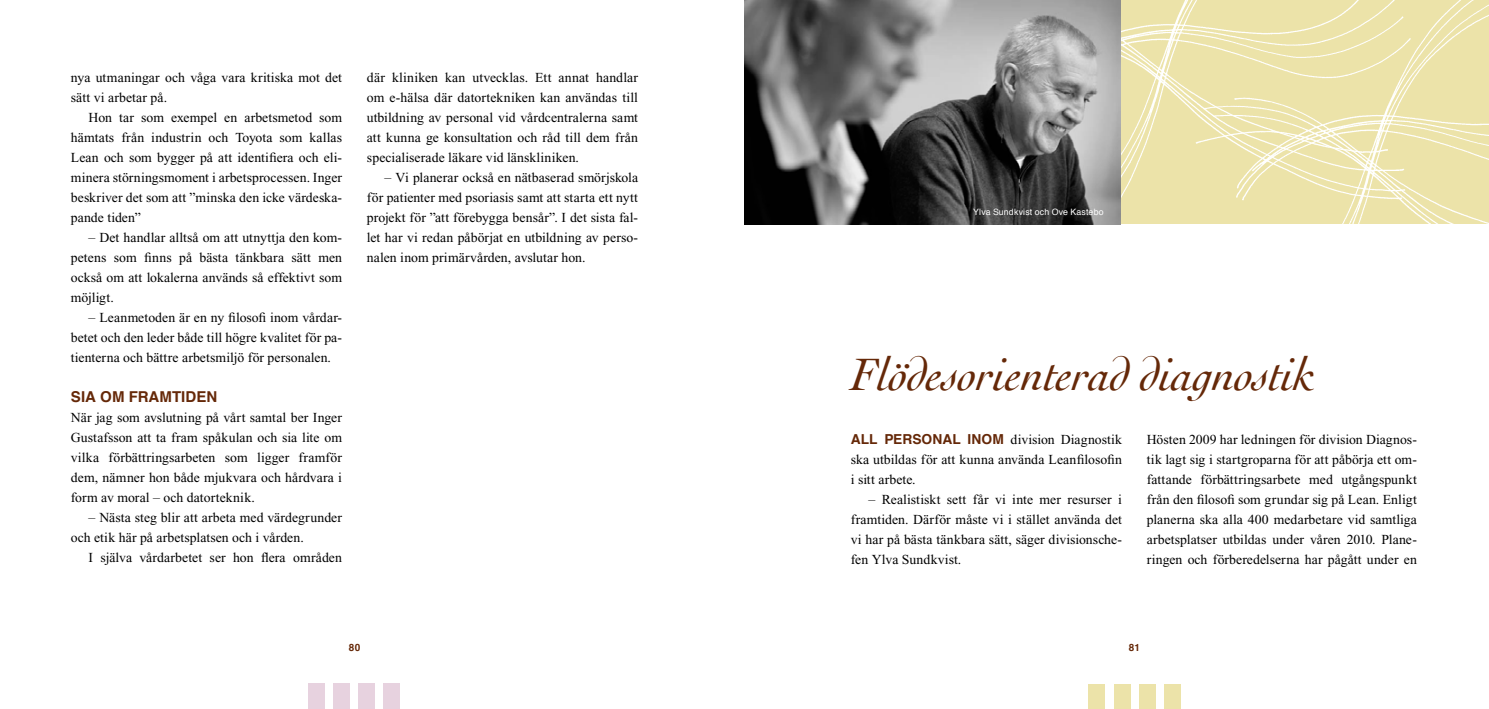
<style>
.page{position:relative;width:1489px;height:709px;background:#fff}
.page>*{position:absolute;margin:0;border:0;box-sizing:border-box;transform-origin:0 0}
.t1{font:italic 47.5px "Cochin";letter-spacing:-.01em;color:#652808}
.t2{font:700 15px "Helvetica";letter-spacing:.005em;color:#652808}
.t3{font:13.75px/20px "Times New Roman";letter-spacing:.005em;color:#000;text-align:justify}
.t4{font:700 13.75px "Helvetica";color:#652808}
.t5{font:700 10px "Helvetica";color:#652808}
.t6{font:8.75px "Helvetica";letter-spacing:.02em;color:#fff}
</style>
<div class="page">
<div style="left:1088px;top:684px;width:17px;height:25px;background:#ece3a9"></div>
<div style="left:1113px;top:684px;width:17px;height:25px;background:#ece3a9"></div>
<div style="left:1138px;top:684px;width:17px;height:25px;background:#ece3a9"></div>
<div style="left:1164px;top:684px;width:16px;height:25px;background:#ece3a9"></div>
<div style="left:308px;top:683px;width:16px;height:26px;background:#e7d2df"></div>
<div style="left:333px;top:683px;width:17px;height:26px;background:#e7d2df"></div>
<div style="left:358px;top:683px;width:17px;height:26px;background:#e7d2df"></div>
<div style="left:384px;top:683px;width:16px;height:26px;background:#e7d2df"></div>
<img style="left:977px;top:0;width:209px;height:225px">
<img style="left:1186px;top:0;width:302px;height:224px">
<img style="left:744px;top:0;width:376px;height:224px">
<p class="t3" style="left:71px;top:67px;width:272px">nya utmaningar och våga vara kritiska mot det sätt vi arbetar på.</p>
<p class="t3" style="left:71px;top:107px;width:273px;text-indent:18px">Hon tar som exempel en arbetsmetod som hämtats från industrin och Toyota som kallas Lean och som bygger på att identifiera och eli&shy;minera störningsmoment i arbetsprocessen. Inger beskriver det som att ”minska den icke värdeska&shy;pande tiden”</p>
<p class="t3" style="left:71px;top:227px;width:273px;text-indent:18px">– Det handlar alltså om att utnyttja den kom&shy;petens som finns på bästa tänkbara sätt men också om att lokalerna används så effektivt som möjligt.</p>
<p class="t3" style="left:71px;top:307px;width:273px;text-indent:18px">– Leanmetoden är en ny filosofi inom vårdar&shy;betet och den leder både till högre kvalitet för pa&shy;tienterna och bättre arbetsmiljö för personalen.</p>
<p class="t2" style="left:71px;top:384px;width:148px">SIA OM FRAMTIDEN</p>
<p class="t3" style="left:71px;top:407px;width:273px">När jag som avslutning på vårt samtal ber Inger Gustafsson att ta fram spåkulan och sia lite om vilka förbättringsarbeten som ligger framför dem, nämner hon både mjukvara och hårdvara i form av moral – och datorteknik.</p>
<p class="t3" style="left:71px;top:507px;width:273px;text-indent:18px">– Nästa steg blir att arbeta med värdegrunder och etik här på arbetsplatsen och i vården.</p>
<p class="t3" style="left:89px;top:547px;width:255px">I själva vårdarbetet ser hon flera områden</p>
<p class="t3" style="left:367px;top:67px;width:273px">där kliniken kan utvecklas. Ett annat handlar om e-hälsa där datortekniken kan användas till utbildning av personal vid vårdcentralerna samt att kunna ge konsultation och råd till dem från specialiserade läkare vid länskliniken.</p>
<p class="t3" style="left:367px;top:167px;width:273px;text-indent:18px">– Vi planerar också en nätbaserad smörjskola för patienter med psoriasis samt att starta ett nytt projekt för ”att förebygga bensår”. I det sista fal&shy;let har vi redan påbörjat en utbildning av perso&shy;nalen inom primärvården, avslutar hon.</p>
<p class="t6" style="left:973px;top:205px;width:132px">Ylva Sundkvist och Ove Kastebo</p>
<h1 class="t1" style="left:850px;top:347px;width:467px">Flödesorienterad diagnostik</h1>
<p class="t3" style="left:1146px;top:429px;width:271px">Hösten 2009 har ledningen för division Diagnos&shy;tik lagt sig i startgroparna för att påbörja ett om&shy;fattande förbättringsarbete med utgångspunkt från den filosofi som grundar sig på Lean. Enligt planerna ska alla 400 medarbetare vid samtliga arbetsplatser utbildas under våren 2010. Plane&shy;ringen och förberedelserna har pågått under en</p>
<p class="t4" style="left:850px;top:427px;width:143px">ALL PERSONAL INOM</p>
<p class="t3" style="left:850px;top:429px;width:273px;text-indent:160px">division Diagnostik ska utbildas för att kunna använda Leanfilosofin i sitt arbete.</p>
<p class="t3" style="left:850px;top:489px;width:273px;text-indent:18px">– Realistiskt sett får vi inte mer resurser i framtiden. Därför måste vi i stället använda det vi har på bästa tänkbara sätt, säger divisionsche&shy;fen Ylva Sundkvist.</p>
<p class="t5" style="left:349px;top:639px;width:13px">80</p>
<p class="t5" style="left:1128px;top:639px;width:13px">81</p>
</div>
